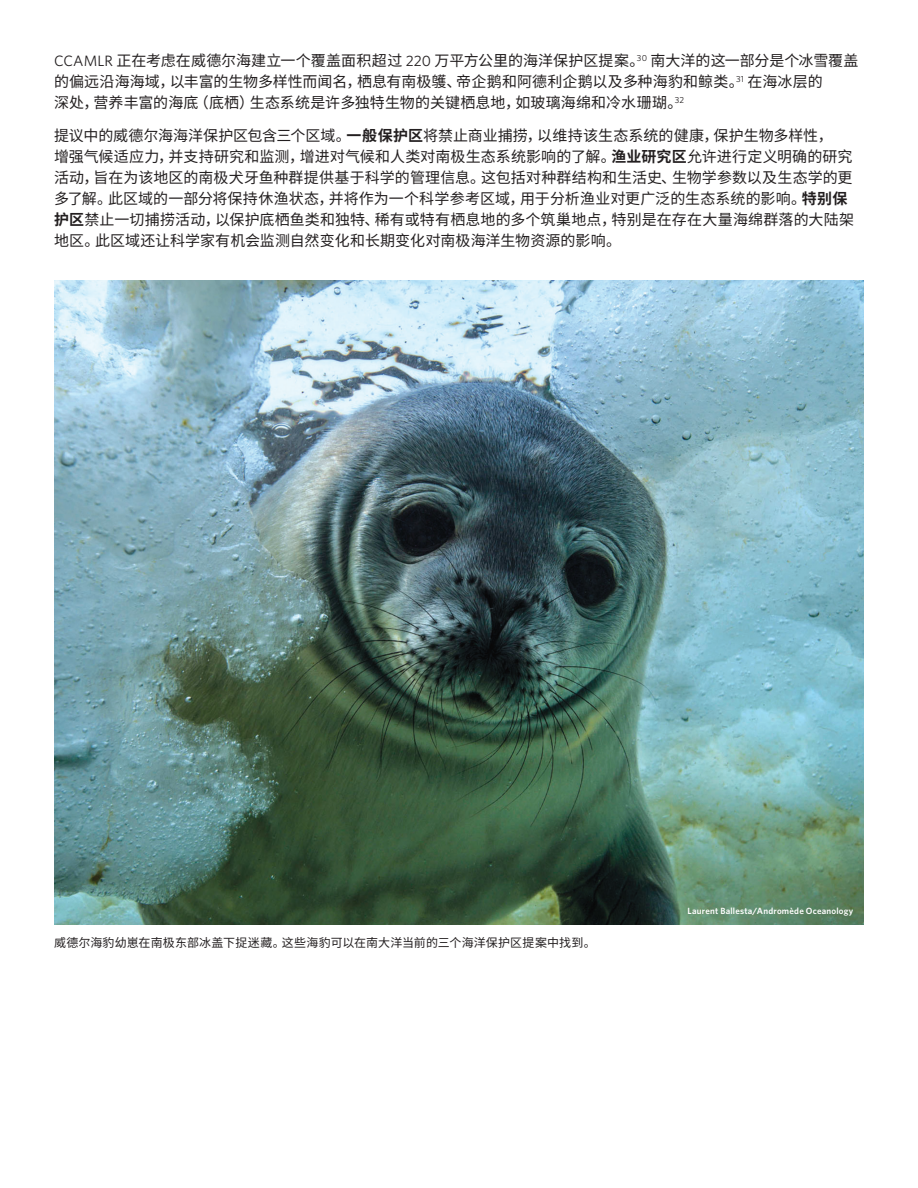
<style>
.page{position:relative;width:918px;height:1188px;background:#fff}
.page>*{position:absolute;margin:0;border:0;box-sizing:border-box;transform-origin:0 0}
.Body{font:15px/21px "Noto Sans CJ Ksc";letter-spacing:.005em;color:#231f20}
.Photo_caption{font:12px "Noto Sans CJ Ksc";letter-spacing:.01em;color:#231f20}
.t1{font:600 9px "Whitney";letter-spacing:.025em;color:#fff}
.s1{font-family:"Whitney"}
.s2{font-weight:700}
</style>
<div class="page">
<img style="left:54px;top:281px;width:810px;height:644px">
<p class="Body" style="left:54px;top:50px;width:806px"><span class="s1">CCAMLR</span> 正在考虑在威德尔海建立一个覆盖面积超过 <span class="s1">220</span> 万平方公里的海洋保护区提案。<sup>30</sup> 南大洋的这一部分是个冰雪覆盖的偏远沿海海域，以丰富的生物多样性而闻名，栖息有南极鹱、帝企鹅和阿德利企鹅以及多种海豹和鲸类。<sup>31</sup> 在海冰层的<br>深处，营养丰富的海底（底栖）生态系统是许多独特生物的关键栖息地，如玻璃海绵和冷水珊瑚。<sup>32</sup></p>
<p class="Body" style="left:54px;top:125px;width:802px">提议中的威德尔海海洋保护区包含三个区域。<span class="s2">一般保护区</span>将禁止商业捕捞，以维持该生态系统的健康，保护生物多样性，<br>增强气候适应力，并支持研究和监测，增进对气候和人类对南极生态系统影响的了解。<span class="s2">渔业研究区</span>允许进行定义明确的研究活动，旨在为该地区的南极犬牙鱼种群提供基于科学的管理信息。这包括对种群结构和生活史、生物学参数以及生态学的更多了解。此区域的一部分将保持休渔状态，并将作为一个科学参考区域，用于分析渔业对更广泛的生态系统的影响。<span class="s2">特别保护区</span>禁止一切捕捞活动，以保护底栖鱼类和独特、稀有或特有栖息地的多个筑巢地点，特别是在存在大量海绵群落的大陆架地区。此区域还让科学家有机会监测自然变化和长期变化对南极海洋生物资源的影响。</p>
<p class="Photo_caption" style="left:54px;top:936px;width:543px">威德尔海豹幼崽在南极东部冰盖下捉迷藏。这些海豹可以在南大洋当前的三个海洋保护区提案中找到。</p>
<p class="t1" style="left:688px;top:905px;width:167px">Laurent Ballesta/Andromède Oceanology</p>
</div>
